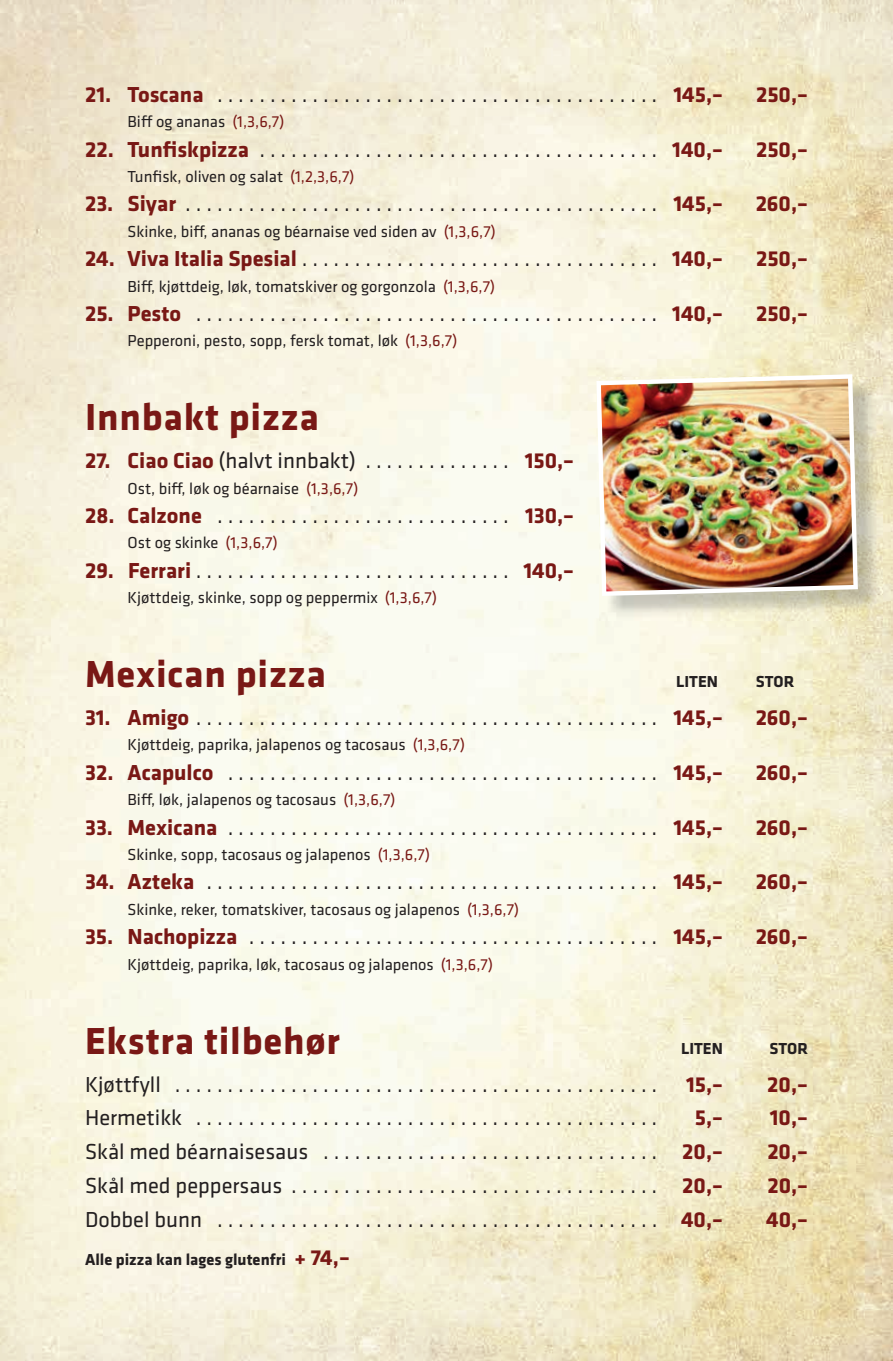
<style>
.page{position:relative;width:893px;height:1361px;background:#fff}
.page>*{position:absolute;margin:0;border:0;box-sizing:border-box;transform-origin:0 0}
.t1{font:700 39px "Klavika";letter-spacing:.02em;color:#791815}
.t2{font:22.5px "Klavika";color:#231f20}
.t3{font:700 22.5px "Klavika";color:#791815}
.t4{font:16.5px "Klavika";color:#231f20}
.t5{font:700 16.5px "Klavika";color:#231f20}
.s1{font-weight:700;color:#791815}
.s2{color:#791815}
.s3{font-size:22.5px;color:#791815}
</style>
<div class="page">
<img style="left:0;top:0;width:893px;height:1361px">
<img style="left:600px;top:378px;width:282px;height:242px">
<img style="left:596px;top:374px;width:262px;height:222px">
<p class="t2" style="left:85px;top:80px;width:639px"><span class="s1">21. Toscana</span> . . . . . . . . . . . . . . . . . . . . . . . . . . . . . . . . . . . . . . . . . . <span class="s1">145,–</span></p>
<p class="t3" style="left:756px;top:78px;width:53px">250,–</p>
<p class="t4" style="left:128px;top:111px;width:158px">Biff og ananas <span class="s2">(1,3,6,7)</span></p>
<p class="t2" style="left:85px;top:135px;width:639px"><span class="s1">22. Tunfiskpizza</span> . . . . . . . . . . . . . . . . . . . . . . . . . . . . . . . . . . . . . . <span class="s1">140,–</span></p>
<p class="t3" style="left:756px;top:133px;width:53px">250,–</p>
<p class="t4" style="left:128px;top:166px;width:229px">Tunfisk, oliven og salat <span class="s2">(1,2,3,6,7)</span></p>
<p class="t2" style="left:85px;top:189px;width:639px"><span class="s1">23. Siyar</span> . . . . . . . . . . . . . . . . . . . . . . . . . . . . . . . . . . . . . . . . . . . . . <span class="s1">145,–</span></p>
<p class="t3" style="left:756px;top:188px;width:54px">260,–</p>
<p class="t4" style="left:128px;top:220px;width:370px">Skinke, biff, ananas og béarnaise ved siden av <span class="s2">(1,3,6,7)</span></p>
<p class="t2" style="left:85px;top:244px;width:639px"><span class="s1">24. Viva Italia Spesial</span> . . . . . . . . . . . . . . . . . . . . . . . . . . . . . . . . . . <span class="s1">140,–</span></p>
<p class="t3" style="left:756px;top:242px;width:53px">250,–</p>
<p class="t4" style="left:128px;top:275px;width:369px">Biff, kjøttdeig, løk, tomatskiver og gorgonzola <span class="s2">(1,3,6,7)</span></p>
<p class="t2" style="left:85px;top:299px;width:639px"><span class="s1">25. Pesto</span> . . . . . . . . . . . . . . . . . . . . . . . . . . . . . . . . . . . . . . . . . . . . <span class="s1">140,–</span></p>
<p class="t3" style="left:756px;top:297px;width:53px">250,–</p>
<p class="t4" style="left:128px;top:330px;width:331px">Pepperoni, pesto, sopp, fersk tomat, løk <span class="s2">(1,3,6,7)</span></p>
<h1 class="t1" style="left:85px;top:389px;width:235px">Innbakt pizza</h1>
<p class="t2" style="left:85px;top:446px;width:490px"><span class="s1">27. Ciao Ciao</span> (halvt innbakt) . . . . . . . . . . . . . . <span class="s1">150,–</span></p>
<p class="t4" style="left:128px;top:477px;width:232px">Ost, biff, løk og béarnaise <span class="s2">(1,3,6,7)</span></p>
<p class="t2" style="left:85px;top:501px;width:490px"><span class="s1">28. Calzone</span> . . . . . . . . . . . . . . . . . . . . . . . . . . . . <span class="s1">130,–</span></p>
<p class="t4" style="left:128px;top:532px;width:152px">Ost og skinke <span class="s2">(1,3,6,7)</span></p>
<p class="t2" style="left:85px;top:556px;width:490px"><span class="s1">29. Ferrari</span> . . . . . . . . . . . . . . . . . . . . . . . . . . . . . . <span class="s1">140,–</span></p>
<p class="t4" style="left:128px;top:587px;width:311px">Kjøttdeig, skinke, sopp og peppermix <span class="s2">(1,3,6,7)</span></p>
<h1 class="t1" style="left:85px;top:646px;width:242px">Mexican pizza</h1>
<p class="t5" style="left:676px;top:670px;width:43px">LITEN</p>
<p class="t5" style="left:756px;top:670px;width:40px">STOR</p>
<p class="t2" style="left:85px;top:703px;width:639px"><span class="s1">31. Amigo</span> . . . . . . . . . . . . . . . . . . . . . . . . . . . . . . . . . . . . . . . . . . . . <span class="s1">145,–</span></p>
<p class="t3" style="left:756px;top:701px;width:54px">260,–</p>
<p class="t4" style="left:128px;top:734px;width:339px">Kjøttdeig, paprika, jalapenos og tacosaus <span class="s2">(1,3,6,7)</span></p>
<p class="t2" style="left:85px;top:758px;width:639px"><span class="s1">32. Acapulco</span> . . . . . . . . . . . . . . . . . . . . . . . . . . . . . . . . . . . . . . . . . <span class="s1">145,–</span></p>
<p class="t3" style="left:756px;top:756px;width:54px">260,–</p>
<p class="t4" style="left:128px;top:789px;width:270px">Biff, løk, jalapenos og tacosaus <span class="s2">(1,3,6,7)</span></p>
<p class="t2" style="left:85px;top:812px;width:639px"><span class="s1">33. Mexicana</span> . . . . . . . . . . . . . . . . . . . . . . . . . . . . . . . . . . . . . . . . . <span class="s1">145,–</span></p>
<p class="t3" style="left:756px;top:811px;width:54px">260,–</p>
<p class="t4" style="left:128px;top:843px;width:304px">Skinke, sopp, tacosaus og jalapenos <span class="s2">(1,3,6,7)</span></p>
<p class="t2" style="left:85px;top:867px;width:639px"><span class="s1">34. Azteka</span> . . . . . . . . . . . . . . . . . . . . . . . . . . . . . . . . . . . . . . . . . . . <span class="s1">145,–</span></p>
<p class="t3" style="left:756px;top:866px;width:54px">260,–</p>
<p class="t4" style="left:128px;top:898px;width:393px">Skinke, reker, tomatskiver, tacosaus og jalapenos <span class="s2">(1,3,6,7)</span></p>
<p class="t2" style="left:85px;top:922px;width:639px"><span class="s1">35. Nachopizza</span> . . . . . . . . . . . . . . . . . . . . . . . . . . . . . . . . . . . . . . . <span class="s1">145,–</span></p>
<p class="t3" style="left:756px;top:920px;width:54px">260,–</p>
<p class="t4" style="left:128px;top:953px;width:367px">Kjøttdeig, paprika, løk, tacosaus og jalapenos <span class="s2">(1,3,6,7)</span></p>
<h1 class="t1" style="left:85px;top:1012px;width:257px">Ekstra tilbehør</h1>
<p class="t5" style="left:681px;top:1036px;width:43px">LITEN</p>
<p class="t5" style="left:770px;top:1036px;width:40px">STOR</p>
<p class="t2" style="left:85px;top:1069px;width:574px">Kjøttfyll . . . . . . . . . . . . . . . . . . . . . . . . . . . . . . . . . . . . . . . . . . . . . .</p>
<p class="t3" style="left:686px;top:1068px;width:38px">15,–</p>
<p class="t3" style="left:767px;top:1068px;width:42px">20,–</p>
<p class="t2" style="left:85px;top:1103px;width:574px">Hermetikk . . . . . . . . . . . . . . . . . . . . . . . . . . . . . . . . . . . . . . . . . . . .</p>
<p class="t3" style="left:695px;top:1101px;width:30px">5,–</p>
<p class="t3" style="left:770px;top:1101px;width:40px">10,–</p>
<p class="t2" style="left:85px;top:1137px;width:639px">Skål med béarnaisesaus . . . . . . . . . . . . . . . . . . . . . . . . . . . . . . . . <span class="s1">20,–</span></p>
<p class="t3" style="left:767px;top:1135px;width:42px">20,–</p>
<p class="t2" style="left:85px;top:1170px;width:639px">Skål med peppersaus . . . . . . . . . . . . . . . . . . . . . . . . . . . . . . . . . . . <span class="s1">20,–</span></p>
<p class="t3" style="left:767px;top:1169px;width:42px">20,–</p>
<p class="t2" style="left:85px;top:1204px;width:639px">Dobbel bunn . . . . . . . . . . . . . . . . . . . . . . . . . . . . . . . . . . . . . . . . . . <span class="s1">40,–</span></p>
<p class="t3" style="left:766px;top:1203px;width:43px">40,–</p>
<p class="t5" style="left:85px;top:1247px;width:266px">Alle pizza kan lages glutenfri <span class="s3">+ 74,–</span></p>
</div>
